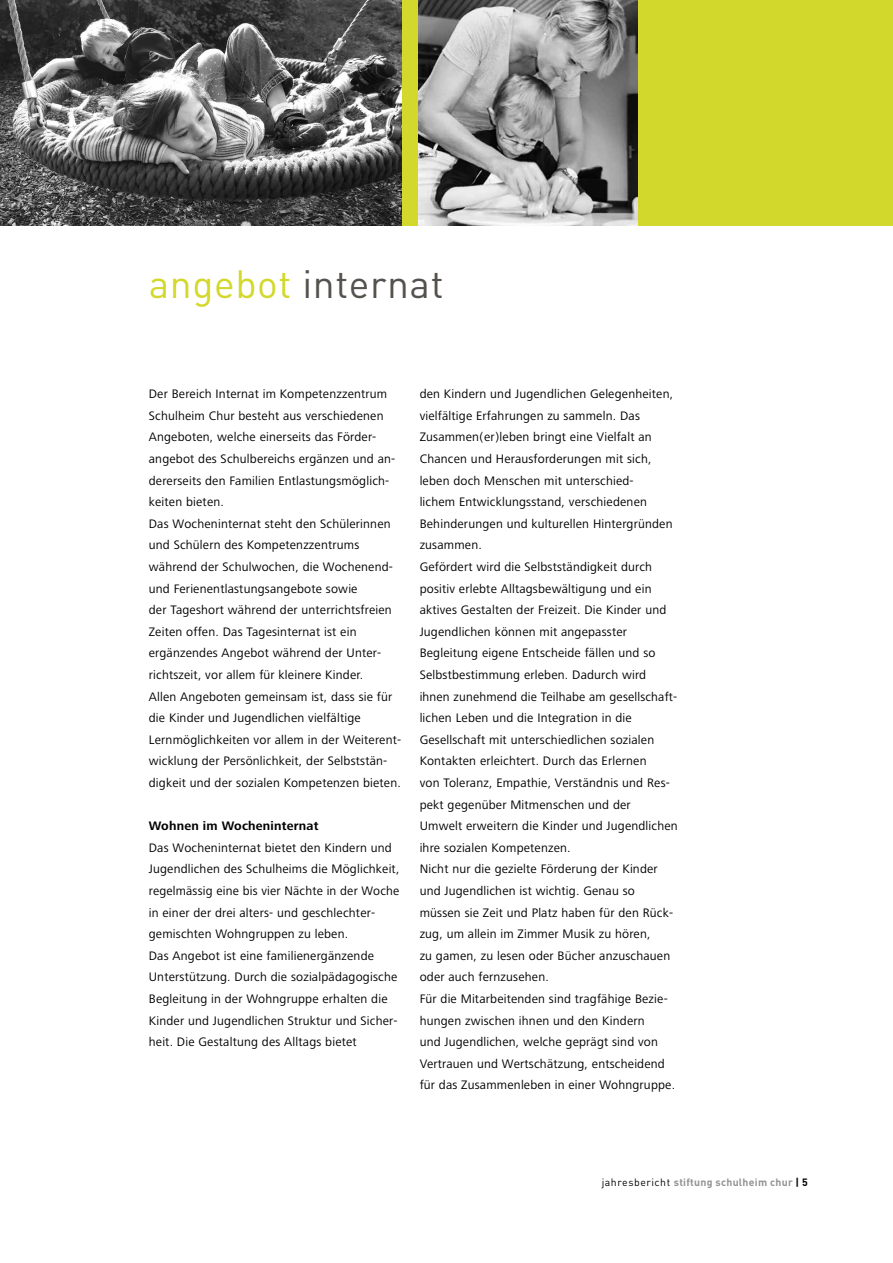
<style>
.page{position:relative;width:893px;height:1263px;background:#fff}
.page>*{position:absolute;margin:0;border:0;box-sizing:border-box;transform-origin:0 0}
.t1{font:39px "DINOT";letter-spacing:.015em;color:#55524e}
.t2{font:12.75px/21.6px "Frutiger Next LT";letter-spacing:.015em;color:#000}
.t3{font:700 12.75px "Frutiger Next LT";letter-spacing:.015em;color:#000}
.t4{font:700 10.5px "DINOT";letter-spacing:.025em;color:#949290}
.s1{color:#d3d82c}
.s2{font-weight:400;color:#000}
.s3{color:#000}
</style>
<div class="page">
<div style="left:0;top:0;width:893px;height:225px;background:#d3d82c"></div>
<img style="left:419px;top:0;width:219px;height:225px">
<img style="left:0;top:0;width:402px;height:225px">
<h1 class="t1" style="left:149px;top:257px;width:296px"><span class="s1">angebot</span> internat</h1>
<p class="t2" style="left:149px;top:383px;width:254px">Der Bereich Internat im Kompetenzzentrum Schulheim Chur besteht aus verschiedenen Angeboten, welche einerseits das Förder&shy;angebot des Schulbereichs ergänzen und an&shy;dererseits den Familien Entlastungsmöglich&shy;keiten bieten.<br>Das Wocheninternat steht den Schülerinnen und Schülern des Kompetenzzentrums während der Schulwochen, die Wochenend&shy;und Ferienentlastungsangebote sowie<br>der Tageshort während der unterrichtsfreien Zeiten offen. Das Tagesinternat ist ein ergänzendes Angebot während der Unter&shy;richtszeit, vor allem für kleinere Kinder.<br>Allen Angeboten gemeinsam ist, dass sie für die Kinder und Jugendlichen vielfältige Lernmöglichkeiten vor allem in der Weiterent&shy;wicklung der Persönlichkeit, der Selbststän&shy;digkeit und der sozialen Kompetenzen bieten.</p>
<p class="t3" style="left:149px;top:819px;width:171px">Wohnen im Wocheninternat</p>
<p class="t2" style="left:149px;top:837px;width:252px">Das Wocheninternat bietet den Kindern und Jugendlichen des Schulheims die Möglichkeit, regelmässig eine bis vier Nächte in der Woche in einer der drei alters- und geschlechter&shy;gemischten Wohngruppen zu leben.<br>Das Angebot ist eine familienergänzende Unterstützung. Durch die sozialpädagogische Begleitung in der Wohngruppe erhalten die Kinder und Jugendlichen Struktur und Sicher&shy;heit. Die Gestaltung des Alltags bietet</p>
<p class="t2" style="left:420px;top:383px;width:260px">den Kindern und Jugendlichen Gelegenheiten, vielfältige Erfahrungen zu sammeln. Das Zusammen(er)leben bringt eine Vielfalt an Chancen und Herausforderungen mit sich, leben doch Menschen mit unterschied--<br>lichem Entwicklungsstand, verschiedenen Behinderungen und kulturellen Hintergründen zusammen.<br>Gefördert wird die Selbstständigkeit durch positiv erlebte Alltagsbewältigung und ein aktives Gestalten der Freizeit. Die Kinder und Jugendlichen können mit angepasster Begleitung eigene Entscheide fällen und so Selbstbestimmung erleben. Dadurch wird ihnen zunehmend die Teilhabe am gesellschaft&shy;lichen Leben und die Integration in die Gesellschaft mit unterschiedlichen sozialen Kontakten erleichtert. Durch das Erlernen<br>von Toleranz, Empathie, Verständnis und Res&shy;pekt gegenüber Mitmenschen und der<br>Umwelt erweitern die Kinder und Jugendlichen ihre sozialen Kompetenzen.<br>Nicht nur die gezielte Förderung der Kinder und Jugendlichen ist wichtig. Genau so müssen sie Zeit und Platz haben für den Rück&shy;zug, um allein im Zimmer Musik zu hören,<br>zu gamen, zu lesen oder Bücher anzuschauen oder auch fernzusehen.<br>Für die Mitarbeitenden sind tragfähige Bezie&shy;hungen zwischen ihnen und den Kindern<br>und Jugendlichen, welche geprägt sind von Vertrauen und Wertschätzung, entscheidend für das Zusammenleben in einer Wohngruppe.</p>
<p class="t4" style="left:602px;top:1175px;width:208px"><span class="s2">jahresbericht</span> stiftung schulheim chur <span class="s3">| 5</span></p>
</div>
